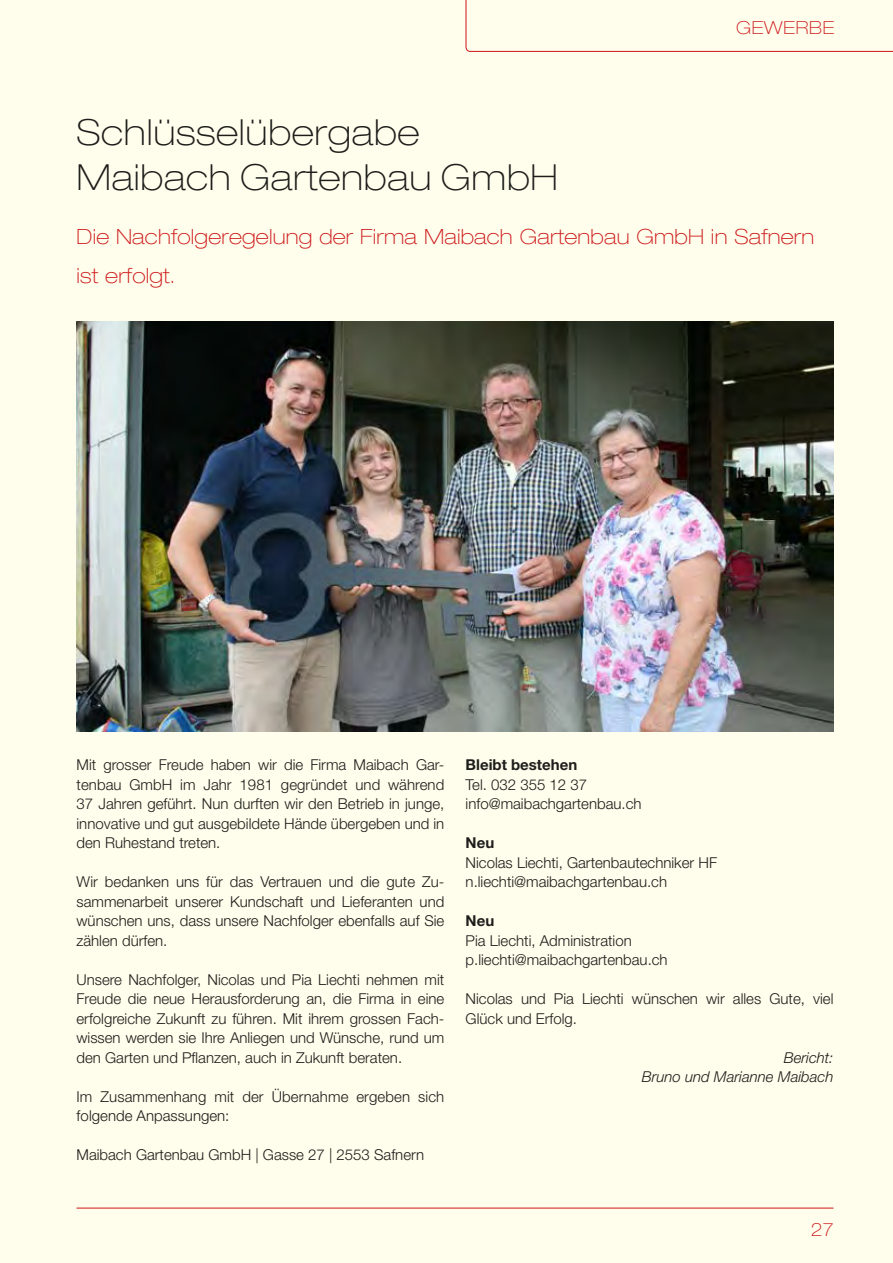
<style>
.page{position:relative;width:893px;height:1263px;background:#fffdeb}
.page>*{position:absolute;margin:0;border:0;box-sizing:border-box;transform-origin:0 0}
.t1{font:100 expanded 36px/45px "Helvetica Neue LT Std";letter-spacing:.02em;color:#1d1d1b}
.t2{font:100 expanded 21px/39px "Helvetica Neue LT Std";letter-spacing:.01em;color:#cd171a}
.t3{font:100 expanded 18px "Helvetica Neue LT Std";letter-spacing:.04em;color:#cd171a}
.t4{font:300 15px/19.5px "Helvetica Neue LT Std";color:#1d1d1b}
.t5{font:italic 300 15px/19.5px "Helvetica Neue LT Std";color:#1d1d1b;text-align:right}
.t6{font:700 15px "Helvetica Neue LT Std";color:#1d1d1b}
</style>
<div class="page">
<hr style="left:77px;top:1208px;width:756px;height:1px;background:#cd171a">
<svg style="left:466px;top:0;width:427px;height:52px"></svg>
<img style="left:77px;top:321px;width:756px;height:410px">
<p class="t3" style="left:736px;top:17px;width:100px">GEWERBE</p>
<h1 class="t1" style="left:77px;top:109px;width:483px">Schlüsselübergabe<br>Maibach Gartenbau GmbH</h1>
<h2 class="t2" style="left:77px;top:216px;width:739px">Die Nachfolgeregelung der Firma Maibach Gartenbau GmbH in Safnern ist erfolgt.</h2>
<p class="t4" style="left:77px;top:755px;width:369px;text-align:justify">Mit grosser Freude haben wir die Firma Maibach Gar&shy;tenbau GmbH im Jahr 1981 gegründet und während 37 Jahren geführt. Nun durften wir den Betrieb in junge, innovative und gut ausgebildete Hände übergeben und in den Ruhestand treten.</p>
<p class="t4" style="left:77px;top:872px;width:369px;text-align:justify">Wir bedanken uns für das Vertrauen und die gute Zu&shy;sammenarbeit unserer Kundschaft und Lieferanten und wünschen uns, dass unsere Nachfolger ebenfalls auf Sie zählen dürfen.</p>
<p class="t4" style="left:77px;top:969px;width:369px;text-align:justify">Unsere Nachfolger, Nicolas und Pia Liechti nehmen mit Freude die neue Herausforderung an, die Firma in eine erfolgreiche Zukunft zu führen. Mit ihrem grossen Fach&shy;wissen werden sie Ihre Anliegen und Wünsche, rund um den Garten und Pflanzen, auch in Zukunft beraten.</p>
<p class="t4" style="left:77px;top:1086px;width:369px">Im Zusammenhang mit der Übernahme ergeben sich folgende Anpassungen:</p>
<p class="t4" style="left:77px;top:1145px;width:349px">Maibach Gartenbau GmbH | Gasse 27 | 2553 Safnern</p>
<p class="t6" style="left:466px;top:755px;width:113px">Bleibt bestehen</p>
<p class="t4" style="left:466px;top:774px;width:177px">Tel. 032 355 12 37 info@maibachgartenbau.ch</p>
<p class="t6" style="left:466px;top:833px;width:30px">Neu</p>
<p class="t4" style="left:466px;top:852px;width:253px">Nicolas Liechti, Gartenbautechniker HF n.liechti@maibachgartenbau.ch</p>
<p class="t6" style="left:466px;top:911px;width:30px">Neu</p>
<p class="t4" style="left:466px;top:930px;width:204px">Pia Liechti, Administration p.liechti@maibachgartenbau.ch</p>
<p class="t4" style="left:466px;top:989px;width:369px">Nicolas und Pia Liechti wünschen wir alles Gute, viel<br>Glück und Erfolg.</p>
<p class="t5" style="left:642px;top:1047px;width:193px">Bericht:<br>Bruno und Marianne Maibach</p>
<p class="t3" style="left:811px;top:1219px;width:24px">27</p>
</div>
